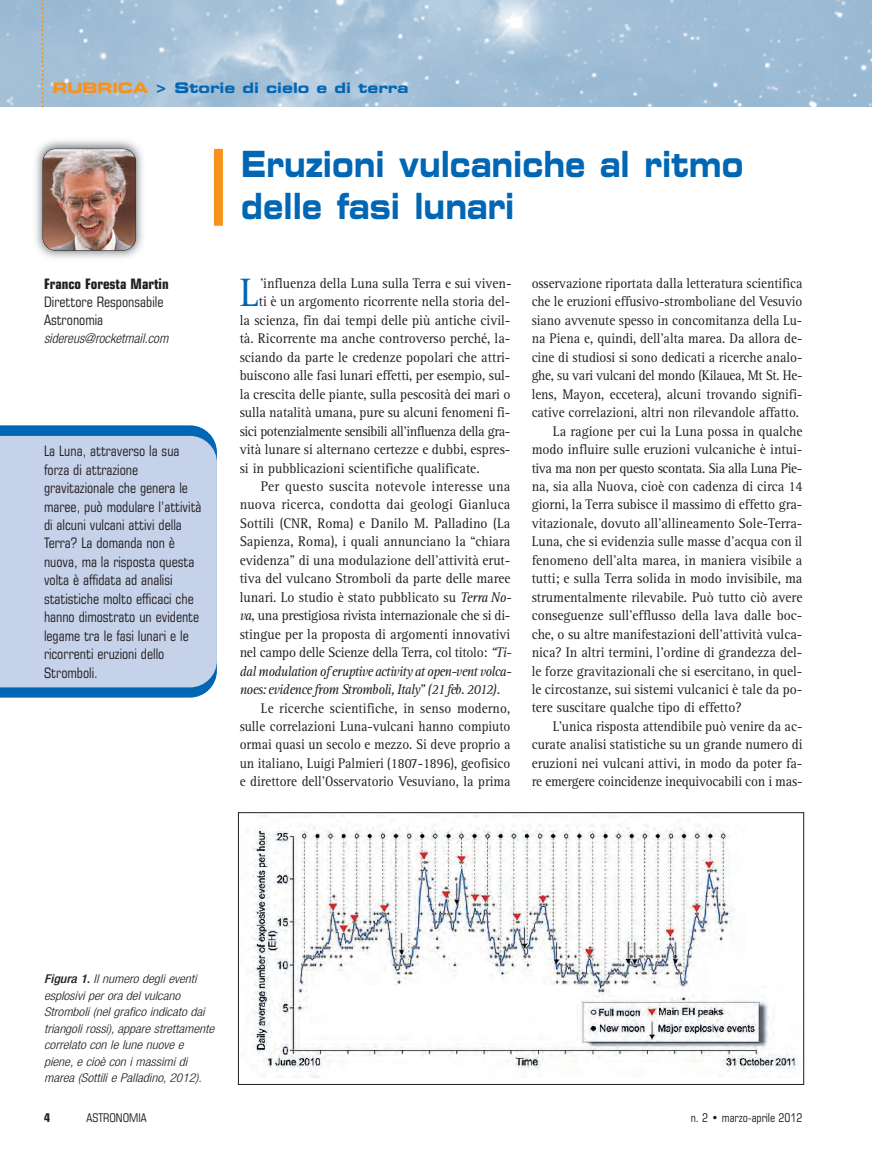
<style>
.page{position:relative;width:872px;height:1157px;background:#fff}
.page>*{position:absolute;margin:0;border:0;box-sizing:border-box;transform-origin:0 0}
.t1{font:40.95px "Rotis Serif Std";color:#0166b3;scale:.94 1}
.t2{font:700 expanded 36px/42px "Square 721 BT";color:#0166b3;scale:.75 1}
.t3{font:14.4px "Rotis Serif Std";color:#231f20;scale:.94 1}
.t4{font:14.4px/18.5px "Rotis Serif Std";color:#231f20;text-align:justify;scale:.92 1}
.t5{font:condensed 14.4px/18.5px "Square 721 BT";color:#231f20}
.t6{font:14.4px "Rotis Serif Std";color:#231f20;scale:.93 1}
.t7{font:italic 14.4px "Rotis Serif Std";letter-spacing:-.04em;color:#231f20;scale:.94 1}
.t8{font:14.4px "Rotis Serif Std";letter-spacing:-.03em;color:#231f20;scale:.94 1}
.t9{font:14.4px "Rotis Serif Std";letter-spacing:-.02em;color:#231f20;scale:.94 1}
.t10{font:14.4px "Rotis Serif Std";letter-spacing:-.02em;color:#231f20;scale:.92 1}
.t11{font:14.4px "Rotis Serif Std";letter-spacing:.02em;color:#231f20;scale:.94 1}
.t12{font:700 expanded 14.4px "Square 721 BT";color:#0166b3}
.t13{font:700 condensed 14.4px "Square 721 BT";color:#231f20}
.t14{font:italic 300 condensed 13.5px "Helvetica Neue LT Std";color:#231f20}
.t15{font:italic 300 condensed 12.15px/16.5px "Helvetica Neue LT Std";color:#231f20;scale:1.11 1}
.t16{font:condensed 12px "Square 721 BT";color:#231f20}
.t17{font:700 condensed 12px "Square 721 BT";color:#231f20}
.s1{color:#f7931d}
.s2{font-style:italic}
.s3{font-weight:500}
</style>
<div class="page">
<svg style="left:0;top:425px;width:212px;height:272px;background:#116fb7"></svg>
<div style="left:0;top:436px;width:217px;height:251px;background:#c6d2ea"></div>
<img style="left:0;top:0;width:872px;height:106px">
<svg style="left:41px;top:0;width:3px;height:107px"></svg>
<img style="left:35px;top:140px;width:108px;height:118px">
<img style="left:43px;top:149px;width:93px;height:101px;border-radius:13px">
<div style="left:43px;top:149px;width:93px;height:102px;border:1px solid #231f20;border-radius:13px"></div>
<div style="left:214px;top:149px;width:9px;height:77px;background:#f7931d"></div>
<img style="left:242px;top:815px;width:556px;height:262px">
<div style="left:238px;top:812px;width:566px;height:272px;border:1px solid #231f20"></div>
<p class="t12" style="left:53px;top:82px;width:357px"><span class="s1">RUBRICA</span> &gt; Storie di cielo e di terra</p>
<p class="t13" style="left:44px;top:278px;width:126px">Franco Foresta Martin</p>
<p class="t5" style="left:44px;top:294px;width:121px;line-height:18px">Direttore Responsabile<br>Astronomia</p>
<p class="t14" style="left:44px;top:333px;width:126px">sidereus@rocketmail.com</p>
<p class="t5" style="left:44px;top:443px;width:159px">La Luna, attraverso la sua forza di attrazione gravitazionale che genera le maree, può modulare l’attività di alcuni vulcani attivi della<br>Terra? La domanda non è nuova, ma la risposta questa volta è affidata ad analisi statistiche molto efficaci che hanno dimostrato un evidente legame tra le fasi lunari e le ricorrenti eruzioni dello<br>Stromboli.</p>
<h2 class="t2" style="left:241px;top:146px;width:671px">Eruzioni vulcaniche al ritmo delle fasi lunari</h2>
<h1 class="t1" style="left:240px;top:278px;width:22px">L</h1>
<p class="t3" style="left:260px;top:278px;width:269px">’influenza della Luna sulla Terra e sui viven-</p>
<p class="t3" style="left:259px;top:296px;width:269px">ti è un argomento ricorrente nella storia del-</p>
<p class="t3" style="left:240px;top:315px;width:289px">la scienza, fin dai tempi delle più antiche civil-</p>
<p class="t3" style="left:240px;top:333px;width:289px">tà. Ricorrente ma anche controverso perché, la-</p>
<p class="t3" style="left:240px;top:352px;width:289px">sciando da parte le credenze popolari che attri-</p>
<p class="t3" style="left:240px;top:370px;width:289px">buiscono alle fasi lunari effetti, per esempio, sul-</p>
<p class="t3" style="left:240px;top:389px;width:289px">la crescita delle piante, sulla pescosità dei mari o</p>
<p class="t3" style="left:240px;top:407px;width:289px">sulla natalità umana, pure su alcuni fenomeni fi-</p>
<p class="t8" style="left:240px;top:425px;width:289px">sici potenzialmente sensibili all’influenza della gra-</p>
<p class="t3" style="left:240px;top:444px;width:289px">vità lunare si alternano certezze e dubbi, espres-</p>
<p class="t3" style="left:240px;top:462px;width:257px">si in pubblicazioni scientifiche qualificate.</p>
<p class="t11" style="left:261px;top:481px;width:267px">Per questo suscita notevole interesse una</p>
<p class="t3" style="left:240px;top:499px;width:289px">nuova ricerca, condotta dai geologi Gianluca</p>
<p class="t3" style="left:240px;top:518px;width:289px">Sottili (CNR, Roma) e Danilo M. Palladino (La</p>
<p class="t3" style="left:240px;top:536px;width:289px">Sapienza, Roma), i quali annunciano la “chiara</p>
<p class="t3" style="left:240px;top:555px;width:289px">evidenza” di una modulazione dell’attività erut-</p>
<p class="t3" style="left:240px;top:573px;width:290px">tiva del vulcano Stromboli da parte delle maree</p>
<p class="t3" style="left:240px;top:591px;width:291px">lunari. Lo studio è stato pubblicato su <span class="s2">Terra No-</span></p>
<p class="t9" style="left:240px;top:610px;width:289px"><span class="s2">va</span>, una prestigiosa rivista internazionale che si di-</p>
<p class="t3" style="left:240px;top:628px;width:289px">stingue per la proposta di argomenti innovativi</p>
<p class="t9" style="left:240px;top:647px;width:291px">nel campo delle Scienze della Terra, col titolo: <span class="s2">“Ti-</span></p>
<p class="t7" style="left:240px;top:665px;width:291px">dal modulation of eruptive activity at open-vent volca-</p>
<p class="t7" style="left:240px;top:684px;width:279px">noes: evidence from Stromboli, Italy” (21 feb. 2012).</p>
<p class="t4" style="left:240px;top:700px;width:296px;text-indent:21px">Le ricerche scientifiche, in senso moderno, sulle correlazioni Luna-vulcani hanno compiuto ormai quasi un secolo e mezzo. Si deve proprio a un italiano, Luigi Palmieri (1807-1896), geofisico e direttore dell’Osservatorio Vesuviano, la prima</p>
<p class="t4" style="left:531px;top:275px;width:296px">osservazione riportata dalla letteratura scientifica</p>
<p class="t4" style="left:531px;top:294px;width:296px">che le eruzioni effusivo-stromboliane del Vesuvio</p>
<p class="t4" style="left:531px;top:312px;width:296px">siano avvenute spesso in concomitanza della Lu-</p>
<p class="t4" style="left:531px;top:330px;width:296px">na Piena e, quindi, dell’alta marea. Da allora de-</p>
<p class="t4" style="left:531px;top:349px;width:296px">cine di studiosi si sono dedicati a ricerche analo-</p>
<p class="t10" style="left:531px;top:370px;width:296px">ghe, su vari vulcani del mondo (Kilauea, Mt St. He-</p>
<p class="t4" style="left:531px;top:386px;width:296px">lens, Mayon, eccetera), alcuni trovando signifi-</p>
<p class="t4" style="left:531px;top:404px;width:292px">cative correlazioni, altri non rilevandole affatto.</p>
<p class="t3" style="left:553px;top:425px;width:267px">La ragione per cui la Luna possa in qualche</p>
<p class="t3" style="left:531px;top:444px;width:289px">modo influire sulle eruzioni vulcaniche è intui-</p>
<p class="t8" style="left:531px;top:462px;width:289px">tiva ma non per questo scontata. Sia alla Luna Pie-</p>
<p class="t3" style="left:531px;top:481px;width:289px">na, sia alla Nuova, cioè con cadenza di circa 14</p>
<p class="t3" style="left:531px;top:499px;width:289px">giorni, la Terra subisce il massimo di effetto gra-</p>
<p class="t3" style="left:531px;top:518px;width:289px">vitazionale, dovuto all’allineamento Sole-Terra-</p>
<p class="t3" style="left:531px;top:536px;width:289px">Luna, che si evidenzia sulle masse d’acqua con il</p>
<p class="t3" style="left:531px;top:555px;width:289px">fenomeno dell’alta marea, in maniera visibile a</p>
<p class="t3" style="left:531px;top:573px;width:289px">tutti; e sulla Terra solida in modo invisibile, ma</p>
<p class="t3" style="left:531px;top:592px;width:289px">strumentalmente rilevabile. Può tutto ciò avere</p>
<p class="t3" style="left:531px;top:610px;width:289px">conseguenze sull’efflusso della lava dalle boc-</p>
<p class="t3" style="left:531px;top:628px;width:289px">che, o su altre manifestazioni dell’attività vulca-</p>
<p class="t3" style="left:531px;top:647px;width:289px">nica? In altri termini, l’ordine di grandezza del-</p>
<p class="t3" style="left:531px;top:665px;width:289px">le forze gravitazionali che si esercitano, in quel-</p>
<p class="t3" style="left:531px;top:684px;width:289px">le circostanze, sui sistemi vulcanici è tale da po-</p>
<p class="t3" style="left:531px;top:702px;width:225px">tere suscitare qualche tipo di effetto?</p>
<p class="t6" style="left:553px;top:721px;width:270px">L’unica risposta attendibile può venire da ac-</p>
<p class="t6" style="left:532px;top:739px;width:292px">curate analisi statistiche su un grande numero di</p>
<p class="t6" style="left:532px;top:758px;width:292px">eruzioni nei vulcani attivi, in modo da poter fa-</p>
<p class="t6" style="left:532px;top:776px;width:293px">re emergere coincidenze inequivocabili con i mas-</p>
<p class="t15" style="left:44px;top:971px;width:155px"><span class="s3">Figura 1.</span> Il numero degli eventi esplosivi per ora del vulcano<br>Stromboli (nel grafico indicato dai triangoli rossi), appare strettamente correlato con le lune nuove e piene, e cioè con i massimi di marea (Sottili e Palladino, 2012).</p>
<p class="t17" style="left:44px;top:1113px;width:7px">4</p>
<p class="t16" style="left:87px;top:1113px;width:61px">ASTRONOMIA</p>
<p class="t16" style="left:690px;top:1113px;width:113px">n. 2 • marzo-aprile 2012</p>
</div>
